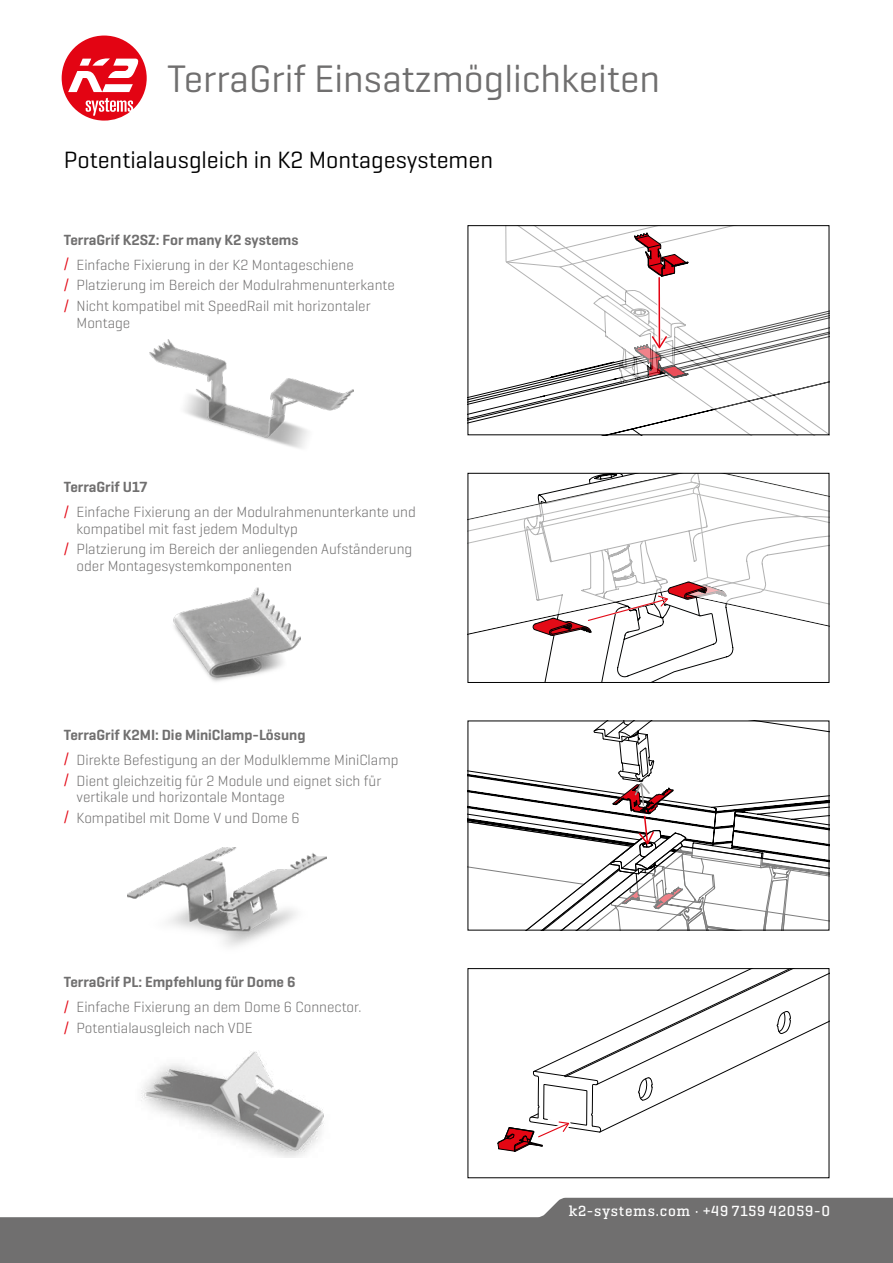
<style>
.page{position:relative;width:893px;height:1263px;background:#fff}
.page>*{position:absolute;margin:0;border:0;box-sizing:border-box;transform-origin:0 0}
.t1{font:39px "K2 Geogrotesque";color:#706f6f}
.t2{font:24px "K2 Geogrotesque";color:#000}
.t3{font:300 15px/25px "K2 Geogrotesque";color:#706f6f}
.t4{font:500 15px "K2 Geogrotesque Slab";letter-spacing:.05em;color:#fff}
.s1{font-weight:600}
.s2{font-weight:400;color:#e30613}
</style>
<div class="page">
<svg style="left:470px;top:388px;width:35px;height:35px"></svg>
<svg style="left:505px;top:384px;width:53px;height:31px"></svg>
<svg style="left:558px;top:384px;width:269px;height:49px"></svg>
<svg style="left:505px;top:227px;width:322px;height:157px"></svg>
<div style="left:468px;top:225px;width:361px;height:210px;border:1px solid #000"></div>
<svg style="left:470px;top:475px;width:357px;height:206px"></svg>
<div style="left:468px;top:473px;width:361px;height:210px;border:1px solid #000"></div>
<svg style="left:468px;top:723px;width:361px;height:208px"></svg>
<img style="left:150px;top:340px;width:204px;height:108px">
<img style="left:173px;top:587px;width:127px;height:95px">
<img style="left:128px;top:848px;width:199px;height:99px">
<svg style="left:497px;top:970px;width:330px;height:182px"></svg>
<div style="left:468px;top:968px;width:361px;height:210px;border:1px solid #000"></div>
<img style="left:141px;top:1051px;width:183px;height:106px">
<svg style="left:0;top:1198px;width:893px;height:65px;fill:#706f6f"></svg>
<svg style="left:62px;top:36px;width:85px;height:85px"></svg>
<h1 class="t1" style="left:167px;top:54px;width:494px">TerraGrif Einsatzmöglichkeiten</h1>
<h2 class="t2" style="left:64px;top:145px;width:431px">Potentialausgleich in K2 Montagesystemen</h2>
<p class="t3" style="left:64px;top:226px;width:292px"><span class="s1">TerraGrif K2SZ: For many K2 systems<br></span><span class="s2">/</span> Einfache Fixierung in der K2 Montageschiene</p>
<p class="t3" style="left:64px;top:274px;width:333px;line-height:20.7px"><span class="s2">/</span> Platzierung im Bereich der Modulrahmenunterkante <span class="s2">/</span> Nicht kompatibel mit SpeedRail mit horizontaler</p>
<p class="t3" style="left:77px;top:309px;width:55px">Montage</p>
<p class="t3" style="left:64px;top:474px;width:354px"><span class="s1">TerraGrif U17<br></span><span class="s2">/</span> Einfache Fixierung an der Modulrahmenunterkante und</p>
<p class="t3" style="left:64px;top:518px;width:350px;line-height:20.7px;text-indent:13px">kompatibel mit fast jedem Modultyp<br><span class="s2">/</span> Platzierung im Bereich der anliegenden Aufständerung</p>
<p class="t3" style="left:77px;top:553px;width:217px">oder Montagesystemkomponenten</p>
<p class="t3" style="left:64px;top:722px;width:336px"><span class="s1">TerraGrif K2MI: Die MiniClamp-Lösung<br></span><span class="s2">/</span> Direkte Befestigung an der Modulklemme MiniClamp</p>
<p class="t3" style="left:77px;top:772px;width:306px;line-height:16.5px;text-indent:-13px"><span class="s2">/</span> Dient gleichzeitig für 2 Module und eignet sich für vertikale und horizontale Montage</p>
<p class="t3" style="left:64px;top:805px;width:237px"><span class="s2">/</span> Kompatibel mit Dome V und Dome 6</p>
<p class="t3" style="left:64px;top:969px;width:299px"><span class="s1">TerraGrif PL: Empfehlung für Dome 6<br></span><span class="s2">/</span> Einfache Fixierung an dem Dome 6 Connector.</p>
<p class="t3" style="left:64px;top:1015px;width:190px"><span class="s2">/</span> Potentialausgleich nach VDE</p>
<p class="t4" style="left:569px;top:1201px;width:263px">k2-systems.com · +49 7159 42059-0</p>
</div>
